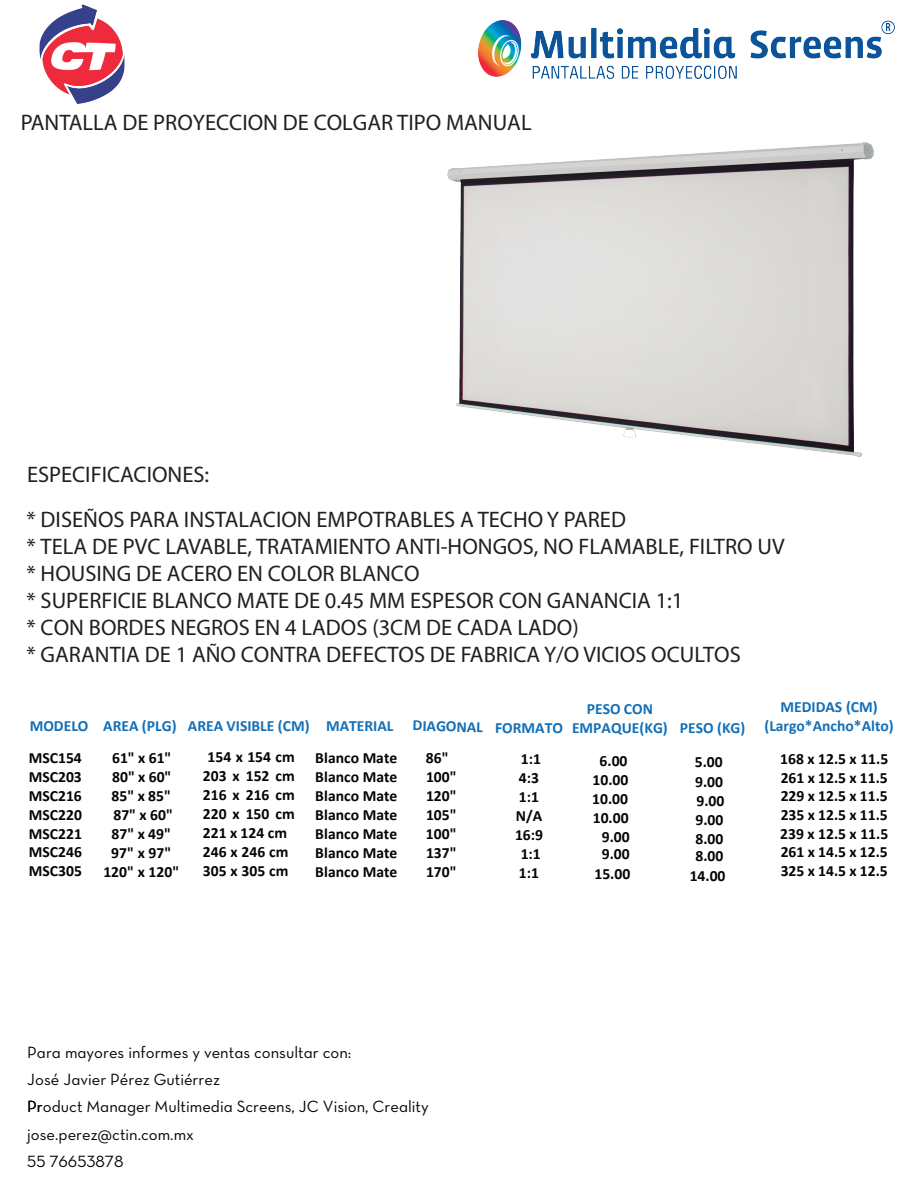
<style>
.page{position:relative;width:915px;height:1191px;background:#fff}
.page>*{position:absolute;margin:0;border:0;box-sizing:border-box;transform-origin:0 0}
.t1{font:22.5px/27px "Myriad Pro";color:#231f20}
.t2{font:16.5px/27.3px "Neutra Text Book Alt";color:#040503}
.t3{font:700 15.6px/19px "Calibri";color:#040503;text-align:center}
.t4{font:700 15.6px/18.8px "Calibri";color:#040503;text-align:center}
.t5{font:700 15.6px/18.8px "Calibri";color:#126fb8;text-align:center}
.s1{color:#126fb8}
.s2{font-style:inherit}
</style>
<div class="page">
<img style="left:478px;top:21px;width:416px;height:58px">
<img style="left:448px;top:143px;width:425px;height:313px">
<img style="left:39px;top:5px;width:86px;height:99px">
<p class="t1" style="left:21px;top:108px;width:512px">PANTALLA DE PROYECCION DE COLGAR TIPO MANUAL</p>
<p class="t1" style="left:27px;top:460px;width:184px">ESPECIFICACIONES:</p>
<p class="t1" style="left:27px;top:506px;width:759px">* DISEÑOS PARA INSTALACION EMPOTRABLES A TECHO Y PARED<br>* TELA DE PVC LAVABLE, TRATAMIENTO ANTI-HONGOS, NO FLAMABLE, FILTRO UV * HOUSING DE ACERO EN COLOR BLANCO<br>* SUPERFICIE BLANCO MATE DE 0.45 MM ESPESOR CON GANANCIA 1:1<br>* CON BORDES NEGROS EN 4 LADOS (3CM DE CADA LADO)<br>* GARANTIA DE 1 AÑO CONTRA DEFECTOS DE FABRICA Y/O VICIOS OCULTOS</p>
<p class="t3" style="left:103px;top:710px;width:75px;line-height:31.2px"><span class="s1">AREA (P</span><span class="s1">LG)<br></span>61" x 61"</p>
<p class="t3" style="left:103px;top:766px;width:77px">80" x 60"<br>85" x 85"<br>87" x 60"<br>87" x 49"<br>97" x 97"<br>120" x 120"</p>
<p class="t5" style="left:30px;top:716px;width:60px">MODELO</p>
<p class="t5" style="left:188px;top:716px;width:207px">AREA VISIBLE (CM) MATERIAL</p>
<p class="t3" style="left:203px;top:746px;width:93px">154 x 154 cm<br>203 x 152 cm<br>216 x 216 cm<br>220 x 150 cm<br>221 x 124 cm<br>246 x 246 cm<br>305 x 305 cm</p>
<p class="t3" style="left:29px;top:748px;width:55px">MSC154</p>
<p class="t3" style="left:315px;top:748px;width:83px">Blanco Mate</p>
<p class="t3" style="left:29px;top:767px;width:55px">MSC203</p>
<p class="t3" style="left:315px;top:767px;width:83px">Blanco Mate</p>
<p class="t3" style="left:29px;top:786px;width:55px">MSC216</p>
<p class="t3" style="left:315px;top:786px;width:83px">Blanco Mate</p>
<p class="t3" style="left:29px;top:805px;width:55px">MSC220</p>
<p class="t3" style="left:315px;top:805px;width:83px">Blanco Mate</p>
<p class="t3" style="left:29px;top:824px;width:55px">MSC221</p>
<p class="t3" style="left:315px;top:824px;width:83px">Blanco Mate</p>
<p class="t3" style="left:29px;top:842px;width:55px;text-align:left">MSC246<br>MSC305</p>
<p class="t3" style="left:315px;top:843px;width:83px;text-align:left">Blanco Mate<br>Blanco Mate</p>
<p class="t5" style="left:413px;top:715px;width:72px;rotate:2deg">DIAGONAL</p>
<p class="t3" style="left:426px;top:748px;width:32px;text-align:left">86"<br>100"<br>120"<br>105"<br>100"<br>137"<br>170"</p>
<p class="t5" style="left:495px;top:717px;width:69px">FORMATO</p>
<p class="t3" style="left:520px;top:749px;width:22px">1:1</p>
<p class="t4" style="left:518px;top:768px;width:22px">4:3</p>
<p class="t3" style="left:518px;top:787px;width:22px">1:1</p>
<p class="t4" style="left:515px;top:806px;width:30px">N/A<br><span class="s2">1</span>6:9<br><span class="s2">1:1</span></p>
<p class="t4" style="left:518px;top:863px;width:22px">1:1</p>
<p class="t5" style="left:572px;top:699px;width:97px">PESO CON<br>EMPAQUE(KG)</p>
<p class="t3" style="left:592px;top:751px;width:39px;text-align:right"><span class="s2">6.</span>00<br>1<span class="s2">0</span>.00<br><span class="s2">10</span>.00<br>1<span class="s2">0.00<br>9</span>.00</p>
<p class="t3" style="left:594px;top:843px;width:37px;line-height:20.1px"><span class="s2">9</span>.00<br><span class="s2">15.</span>00</p>
<p class="t5" style="left:679px;top:718px;width:67px">PESO (KG)</p>
<p class="t3" style="left:694px;top:752px;width:31px;text-align:justify"><span class="s2">5</span>.00<br><span class="s2">9</span>.00<br><span class="s2">9</span>.00<br><span class="s2">9.00<br>8</span>.00</p>
<p class="t3" style="left:689px;top:845px;width:37px;line-height:20.1px"><span class="s2">8</span>.00<br><span class="s2">14</span>.00</p>
<p class="t5" style="left:764px;top:697px;width:131px">MEDIDAS (CM) (Largo*Ancho*Alto)</p>
<p class="t4" style="left:780px;top:749px;width:109px;text-align:justify"><span class="s2">1</span>68 <span class="s2">x</span> 12.5 <span class="s2">x 1</span>1<span class="s2">.5<br></span>261 <span class="s2">x</span> 12.5 <span class="s2">x 1</span>1<span class="s2">.5<br></span>229 <span class="s2">x</span> 12.5 <span class="s2">x 1</span>1<span class="s2">.5<br></span>235 <span class="s2">x 1</span>2<span class="s2">.5 x 1</span>1<span class="s2">.5<br></span>239 x 12.5 x 11.5<br>261 <span class="s2">x 1</span>4.5 <span class="s2">x 12.5<br></span>325 <span class="s2">x 14.5 x 12.5</span></p>
<p class="t2" style="left:27px;top:1038px;width:403px">Para mayores informes y ventas consultar con:<br>José Javier Pérez Gutiérrez<br>Product Manager Multimedia Screens, JC Vision, Creality jose.perez@ctin.com.mx<br>55 76653878</p>
</div>
